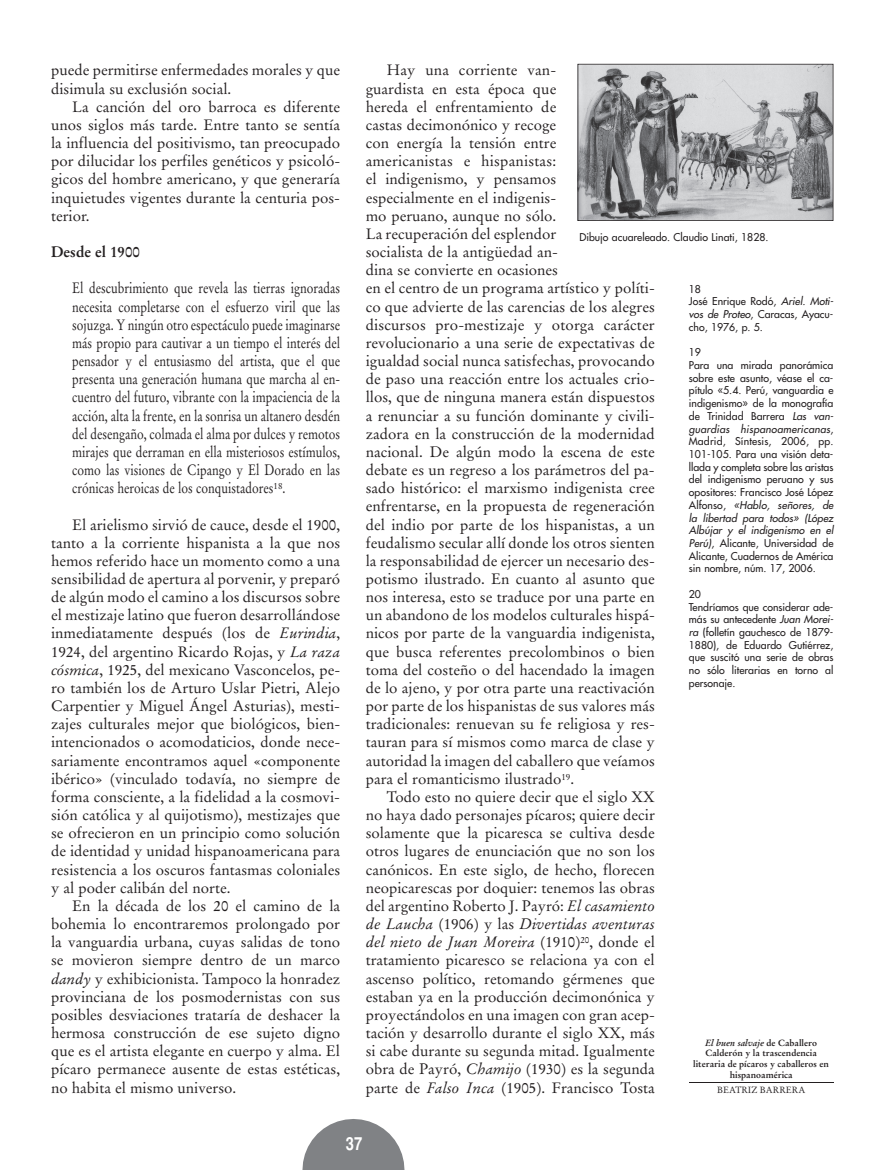
<style>
.page{position:relative;width:893px;height:1170px;background:#fff}
.page>*{position:absolute;margin:0;border:0;box-sizing:border-box;transform-origin:0 0}
.t1{font:700 condensed 18px "Helvetica";color:#fff}
.t2{font:15px/18.1px "Stempel Garamond";color:#231f20;text-align:justify}
.t3{font:15px/18.1px "Stempel Garamond";color:#231f20;text-align:justify;scale:.8 1}
.t4{font:700 15px "Stempel Garamond";color:#231f20}
.t5{font:10.5px/12.8px "Futura";color:#231f20}
.t6{font:700 9px/10.9px "Stempel Garamond";color:#231f20;text-align:center}
.t7{font:9px "Stempel Garamond";color:#231f20}
.s1{font-style:italic}
</style>
<div class="page">
<svg style="left:302px;top:1119px;width:102px;height:50px"></svg>
<hr style="left:689px;top:1082px;width:144px;height:1px;background:#231f20">
<svg style="left:578px;top:64px;width:255px;height:157px;background:#a2a3a6"></svg>
<p class="t2" style="left:51px;top:61px;width:291px">puede permitirse enfermedades morales y que disimula su exclusión social.</p>
<p class="t2" style="left:51px;top:98px;width:291px;text-indent:21px">La canción del oro barroca es diferente unos siglos más tarde. Entre tanto se sentía la influencia del positivismo, tan preocupado por dilucidar los perfiles genéticos y psicoló&shy;gicos del hombre americano, y que generaría inquietudes vigentes durante la centuria pos&shy;terior.</p>
<p class="t4" style="left:51px;top:243px;width:91px">Desde el 1900</p>
<p class="t3" style="left:72px;top:279px;width:336px">El descubrimiento que revela las tierras ignoradas necesita completarse con el esfuerzo viril que las sojuzga. Y ningún otro espectáculo puede imaginarse más propio para cautivar a un tiempo el interés del pensador y el entusiasmo del artista, que el que presenta una generación humana que marcha al en&shy;cuentro del futuro, vibrante con la impaciencia de la acción, alta la frente, en la sonrisa un altanero desdén del desengaño, colmada el alma por dulces y remotos mirajes que derraman en ella misteriosos estímulos, como las visiones de Cipango y El Dorado en las crónicas heroicas de los conquistadores<sup>18</sup>.</p>
<p class="t2" style="left:51px;top:515px;width:291px;text-indent:21px">El arielismo sirvió de cauce, desde el 1900, tanto a la corriente hispanista a la que nos hemos referido hace un momento como a una sensibilidad de apertura al porvenir, y preparó de algún modo el camino a los discursos sobre el mestizaje latino que fueron desarrollándose inmediatamente después (los de <span class="s1">Eurindia</span>, 1924, del argentino Ricardo Rojas, y <span class="s1">La raza cósmica</span>, 1925, del mexicano Vasconcelos, pe&shy;ro también los de Arturo Uslar Pietri, Alejo Carpentier y Miguel Ángel Asturias), mesti&shy;zajes culturales mejor que biológicos, bien&shy;intencionados o acomodaticios, donde nece&shy;sariamente encontramos aquel «componente ibérico» (vinculado todavía, no siempre de forma consciente, a la fidelidad a la cosmovi&shy;sión católica y al quijotismo), mestizajes que se ofrecieron en un principio como solución de identidad y unidad hispanoamericana para resistencia a los oscuros fantasmas coloniales y al poder calibán del norte.</p>
<p class="t2" style="left:51px;top:896px;width:291px;text-indent:21px">En la década de los 20 el camino de la bohemia lo encontraremos prolongado por la vanguardia urbana, cuyas salidas de tono se movieron siempre dentro de un marco <span class="s1">dandy</span> y exhibicionista. Tampoco la honradez provinciana de los posmodernistas con sus posibles desviaciones trataría de deshacer la hermosa construcción de ese sujeto digno que es el artista elegante en cuerpo y alma. El pícaro permanece ausente de estas estéticas, no habita el mismo universo.</p>
<p class="t2" style="left:366px;top:61px;width:291px;text-align:left;text-indent:21px">Hay una corriente van-<br>guardista en esta época que<br>hereda el enfrentamiento de<br>castas decimonónico y recoge<br>con energía la tensión entre<br>americanistas e hispanistas:<br>el indigenismo, y pensamos<br>especialmente en el indigenis-<br>mo peruano, aunque no sólo.<br>La recuperación del esplendor<br>socialista de la antigüedad an-<br>dina se convierte en ocasiones<br>en el centro de un programa artístico y políti&shy;co que advierte de las carencias de los alegres discursos pro-mestizaje y otorga carácter revolucionario a una serie de expectativas de igualdad social nunca satisfechas, provocando de paso una reacción entre los actuales crio&shy;llos, que de ninguna manera están dispuestos a renunciar a su función dominante y civili&shy;zadora en la construcción de la modernidad nacional. De algún modo la escena de este debate es un regreso a los parámetros del pa&shy;sado histórico: el marxismo indigenista cree enfrentarse, en la propuesta de regeneración del indio por parte de los hispanistas, a un feudalismo secular allí donde los otros sienten la responsabilidad de ejercer un necesario des&shy;potismo ilustrado. En cuanto al asunto que nos interesa, esto se traduce por una parte en un abandono de los modelos culturales hispá&shy;nicos por parte de la vanguardia indigenista, que busca referentes precolombinos o bien toma del costeño o del hacendado la imagen de lo ajeno, y por otra parte una reactivación por parte de los hispanistas de sus valores más tradicionales: renuevan su fe religiosa y res&shy;tauran para sí mismos como marca de clase y autoridad la imagen del caballero que veíamos para el romanticismo ilustrado<sup>19</sup>.</p>
<p class="t2" style="left:366px;top:787px;width:291px;text-indent:21px">Todo esto no quiere decir que el siglo XX no haya dado personajes pícaros; quiere decir solamente que la picaresca se cultiva desde otros lugares de enunciación que no son los canónicos. En este siglo, de hecho, florecen neopicarescas por doquier: tenemos las obras del argentino Roberto J. Payró: <span class="s1">El casamiento de Laucha</span> (1906) y las <span class="s1">Divertidas aventuras del nieto de Juan Moreira</span> (1910)<sup>20</sup>, donde el tratamiento picaresco se relaciona ya con el ascenso político, retomando gérmenes que estaban ya en la producción decimonónica y proyectándolos en una imagen con gran acep&shy;tación y desarrollo durante el siglo XX, más si cabe durante su segunda mitad. Igualmente obra de Payró, <span class="s1">Chamijo</span> (1930) es la segunda parte de <span class="s1">Falso Inca</span> (1905). Francisco Tosta</p>
<p class="t5" style="left:579px;top:230px;width:191px">Dibujo acuareleado. Claudio Linati, 1828.</p>
<p class="t5" style="left:689px;top:282px;width:146px">18<br>José Enrique Rodó, <span class="s1">Ariel. Moti&shy;vos de Proteo</span>, Caracas, Ayacu&shy;cho, 1976, p. 5.</p>
<p class="t5" style="left:689px;top:346px;width:146px">19<br>Para una mirada panorámica sobre este asunto, véase el ca&shy;pítulo «5.4. Perú, vanguardia e indigenismo» de la monografía de Trinidad Barrera <span class="s1">Las van&shy;guardias hispanoamericanas</span>,<br>Madrid, Síntesis, 2006, pp.<br>101-105. Para una visión deta&shy;llada y completa sobre las aristas del indigenismo peruano y sus opositores: Francisco José López<br>Alfonso, <span class="s1">«Hablo, señores, de la libertad para todos» (López<br>Albújar y el indigenismo en el<br>Perú)</span>, Alicante, Universidad de<br>Alicante, Cuadernos de América sin nombre, núm. 17, 2006.</p>
<p class="t5" style="left:689px;top:587px;width:146px">20<br>Tendríamos que considerar ade&shy;más su antecedente <span class="s1">Juan Morei&shy;ra</span> (folletín gauchesco de 1879-<br>1880), de Eduardo Gutiérrez, que suscitó una serie de obras no sólo literarias en torno al personaje.</p>
<p class="t6" style="left:693px;top:1036px;width:137px"><span class="s1">El buen salvaje</span> de Caballero<br>Calderón y la trascendencia literaria de pícaros y caballeros en hispanoamérica</p>
<p class="t7" style="left:717px;top:1084px;width:90px">BEATRIZ BARRERA</p>
<p class="t1" style="left:346px;top:1132px;width:18px">37</p>
</div>
